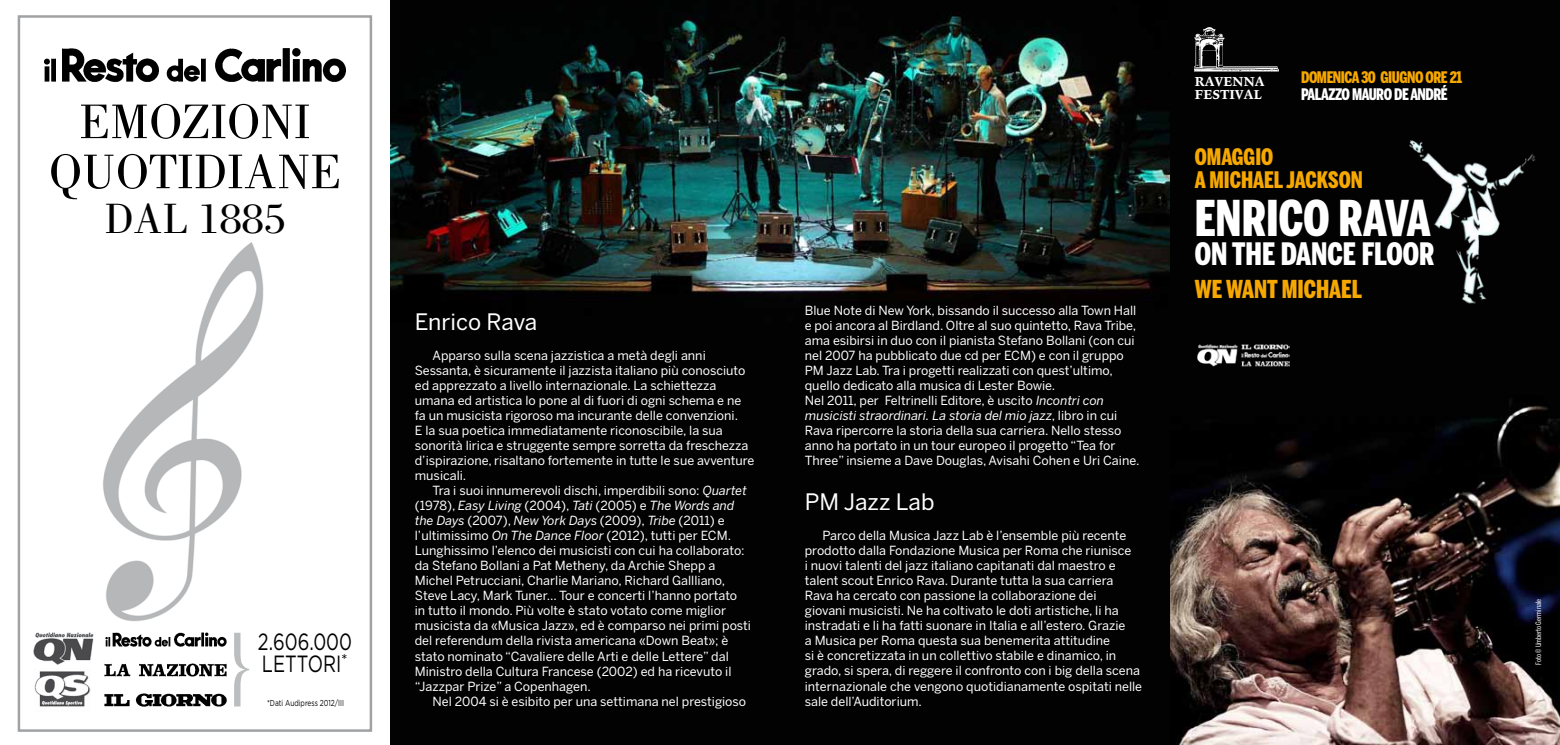
<style>
.page{position:relative;width:1560px;height:745px;background:#fff}
.page>*{position:absolute;margin:0;border:0;box-sizing:border-box;transform-origin:0 0}
.t1{font:73.62px "Hira Kaku Pro W6";color:#bbbdbe;scale:1.11 1}
.t2{font:50.12px/50px "Bodoni";color:#000;text-align:center}
.t3{font:900 48.88px "Benton Sans Comp";color:#fff}
.t4{font:43.75px "Bodoni";color:#000}
.t5{font:900 30.62px "Benton Sans Comp";color:#fff}
.t6{font:900 24.5px "Benton Sans Comp";color:#f7a800}
.t7{font:23.38px/22.4px "Gotham";color:#000;scale:.77 1}
.t8{font:900 22.62px/22.6px "Benton Sans Comp";color:#f7a800}
.t9{font:22.5px "Benton Sans";color:#fff}
.t10{font:900 15.75px "Benton Sans Comp";letter-spacing:-.03em;color:#f7a800}
.t11{font:900 15.75px "Benton Sans Comp";letter-spacing:-.03em;color:#fff}
.t12{font:13.75px/13.8px "Lexicon No 1 Roman D";color:#fff}
.t13{font:12.5px/15px "Benton Sans";color:#fff}
.t14{font:8.62px "Gotham";color:#000;scale:.77 1}
.t15{font:7.5px "Benton Sans Comp";color:#fff}
.s1{font-style:italic}
</style>
<div class="page">
<img style="left:390px;top:0;width:1169px;height:744px">
<div style="left:18px;top:15px;width:354px;height:716px;border:2px solid #a1a2a4"></div>
<img style="left:103px;top:242px;width:161px;height:380px">
<div style="left:237px;top:396px;width:70px;height:47px;background:#fff"></div>
<img style="left:44px;top:48px;width:302px;height:35px">
<img style="left:104px;top:663px;width:123px;height:14px">
<img style="left:105px;top:632px;width:122px;height:15px">
<img style="left:104px;top:693px;width:123px;height:14px">
<img style="left:34px;top:632px;width:60px;height:32px">
<img style="left:34px;top:671px;width:57px;height:36px">
<img style="left:1194px;top:25px;width:86px;height:51px">
<img style="left:1393px;top:124px;width:161px;height:211px">
<img style="left:1196px;top:342px;width:93px;height:30px">
<h2 class="t2" style="left:49px;top:96px;width:294px">EMOZIONI<br>QUOTIDIANE</h2>
<h3 class="t4" style="left:104px;top:194px;width:182px">DAL 1885</h3>
<h1 class="t1" style="left:196px;top:602px;width:75px">⎬</h1>
<h3 class="t7" style="left:258px;top:629px;width:124px">2.606.000<br>LETTORI<sup>*</sup></h3>
<p class="t14" style="left:267px;top:697px;width:102px">*Dati Audipress 2012/III</p>
<h3 class="t9" style="left:415px;top:308px;width:124px">Enrico Rava</h3>
<p class="t13" style="left:415px;top:348px;width:341px;text-indent:18px">Apparso sulla scena jazzistica a metà degli anni Sessanta, è sicuramente il jazzista italiano più conosciuto ed apprezzato a livello internazionale. La schiettezza umana ed artistica lo pone al di fuori di ogni schema e ne fa un musicista rigoroso ma incurante delle convenzioni.<br>E la sua poetica immediatamente riconoscibile, la sua sonorità lirica e struggente sempre sorretta da freschezza d’ispirazione, risaltano fortemente in tutte le sue avventure musicali.</p>
<p class="t13" style="left:415px;top:483px;width:337px;text-indent:18px">Tra i suoi innumerevoli dischi, imperdibili sono: <span class="s1">Quartet </span>(1978), <span class="s1">Easy Living</span> (2004), <span class="s1">Tati</span> (2005) e <span class="s1">The Words and the Days</span> (2007), <span class="s1">New York Days</span> (2009), <span class="s1">Tribe</span> (2011) e l’ultimissimo <span class="s1">On The Dance Floor</span> (2012), tutti per ECM.<br>Lunghissimo l’elenco dei musicisti con cui ha collaborato: da Stefano Bollani a Pat Metheny, da Archie Shepp a Michel Petrucciani, Charlie Mariano, Richard Gallliano, Steve Lacy, Mark Tuner... Tour e concerti l’hanno portato<br>in tutto il mondo. Più volte è stato votato come miglior musicista da «Musica Jazz», ed è comparso nei primi posti del referendum della rivista americana «Down Beat»; è stato nominato “Cavaliere delle Arti e delle Lettere” dal Ministro della Cultura Francese (2002) ed ha ricevuto il “Jazzpar Prize” a Copenhagen.</p>
<p class="t13" style="left:432px;top:693px;width:315px">Nel 2004 si è esibito per una settimana nel prestigioso</p>
<p class="t13" style="left:804px;top:302px;width:336px">Blue Note di New York, bissando il successo alla Town Hall e poi ancora al Birdland. Oltre al suo quintetto, Rava Tribe, ama esibirsi in duo con il pianista Stefano Bollani (con cui nel 2007 ha pubblicato due cd per ECM) e con il gruppo PM Jazz Lab. Tra i progetti realizzati con quest’ultimo, quello dedicato alla musica di Lester Bowie.<br>Nel 2011, per Feltrinelli Editore, è uscito <span class="s1">Incontri con musicisti straordinari. La storia del mio jazz</span>, libro in cui Rava ripercorre la storia della sua carriera. Nello stesso anno ha portato in un tour europeo il progetto “Tea for Three” insieme a Dave Douglas, Avisahi Cohen e Uri Caine.</p>
<h3 class="t9" style="left:804px;top:488px;width:131px">PM Jazz Lab</h3>
<p class="t13" style="left:804px;top:527px;width:339px;text-indent:18px">Parco della Musica Jazz Lab è l’ensemble più recente prodotto dalla Fondazione Musica per Roma che riunisce<br>i nuovi talenti del jazz italiano capitanati dal maestro e talent scout Enrico Rava. Durante tutta la sua carriera Rava ha cercato con passione la collaborazione dei<br>giovani musicisti. Ne ha coltivato le doti artistiche, li ha instradati e li ha fatti suonare in Italia e all’estero. Grazie<br>a Musica per Roma questa sua benemerita attitudine<br>si è concretizzata in un collettivo stabile e dinamico, in grado, si spera, di reggere il confronto con i big della scena internazionale che vengono quotidianamente ospitati nelle sale dell’Auditorium.</p>
<p class="t12" style="left:1194px;top:74px;width:71px">RAVENNA<br>FESTIVAL</p>
<p class="t10" style="left:1300px;top:68px;width:163px">DOMENICA 30 GIUGNO ORE 21</p>
<p class="t11" style="left:1300px;top:85px;width:148px">PALAZZO MAURO DE ANDRÉ</p>
<h3 class="t8" style="left:1194px;top:145px;width:169px">OMAGGIO<br>A MICHAEL JACKSON</h3>
<h3 class="t3" style="left:1194px;top:189px;width:237px">ENRICO RAVA</h3>
<h3 class="t5" style="left:1194px;top:236px;width:241px">ON THE DANCE FLOOR</h3>
<h3 class="t6" style="left:1194px;top:274px;width:168px">WE WANT MICHAEL</h3>
<p class="t15" style="left:1533px;top:664px;width:67px;rotate:-90deg">Foto © Umberto Germinale</p>
</div>
